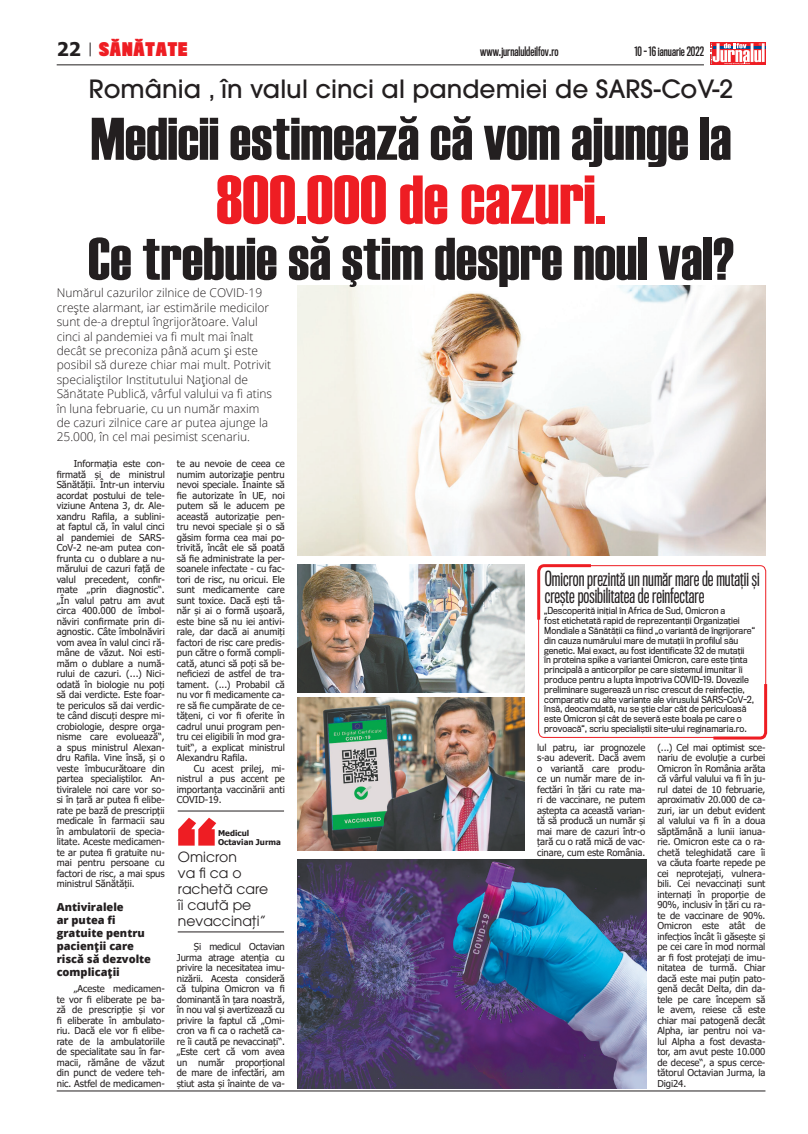
<style>
.page{position:relative;width:808px;height:1134px;background:#fff}
.page>*{position:absolute;margin:0;border:0;box-sizing:border-box;transform-origin:0 0}
.t1{font:69px "Haettenschweiler";color:#ee1d23}
.t2{font:60px "Haettenschweiler";color:#231f20}
.t3{font:500 25px "ITC Avant Garde Pro";color:#231f20}
.t4{font:19.3px/16.7px "Titling Gothic FB Comp";color:#231f20}
.t5{font:900 17.3px "Titling Gothic FB Comp";letter-spacing:.05em;color:#ee1d23}
.t6{font:14px/16px "ITC Avant Garde Pro";color:#231f20}
.t7{font:300 12px/14.4px "Open Sans";color:#231f20}
.t8{font:600 12px "Titling Gothic FB Comp";color:#231f20}
.t9{font:800 11px/13px "Open Sans";color:#231f20}
.t10{font:9.5px/10.5px "Tahoma";color:#231f20;text-align:justify}
.t11{font:9px/9.8px "Titling Gothic FB Narrow";color:#231f20}
.t12{font:700 8px/9.4px "Tahoma";color:#231f20}
.s1{font-family:"Tahoma";font-weight:700;font-size:18.8px;color:#231f20}
</style>
<div class="page">
<div style="left:710px;top:43px;width:55px;height:22px;background:#ee1d23"></div>
<svg style="left:710px;top:43px;width:55px;height:21px"></svg>
<hr style="left:57px;top:64px;width:647px;height:1px;background:#231f20">
<hr style="left:57px;top:1090px;width:708px;height:1px;background:#231f20">
<svg style="left:90px;top:43px;width:1px;height:13px"></svg>
<img style="left:298px;top:285px;width:467px;height:271px">
<img style="left:298px;top:859px;width:348px;height:230px">
<img style="left:298px;top:697px;width:226px;height:153px">
<img style="left:298px;top:565px;width:226px;height:127px">
<hr style="left:178px;top:810px;width:106px;height:1px;background:#231f20">
<hr style="left:178px;top:931px;width:106px;height:1px;background:#231f20">
<svg style="left:178px;top:818px;width:38px;height:28px"></svg>
<div style="left:538px;top:565px;width:228px;height:173px;border:1px solid #ee1d23;border-radius:6px"></div>
<svg style="left:537px;top:564px;width:57px;height:59px"></svg>
<svg style="left:710px;top:681px;width:58px;height:59px"></svg>
<h3 class="t5" style="left:57px;top:38px;width:132px"><span class="s1">22</span> SĂNĂTATE</h3>
<p class="t8" style="left:480px;top:45px;width:80px">www.jurnaluldeilfov.ro</p>
<p class="t8" style="left:634px;top:45px;width:71px">10 - 16 ianuarie 2022</p>
<h3 class="t3" style="left:89px;top:73px;width:646px">România , în valul cinci al pandemiei de SARS-CoV-2</h3>
<h2 class="t2" style="left:91px;top:98px;width:642px">Medicii estimează că vom ajunge la</h2>
<h1 class="t1" style="left:216px;top:153px;width:391px">800.000 de cazuri.</h1>
<h2 class="t2" style="left:88px;top:218px;width:648px">Ce trebuie să ştim despre noul val?</h2>
<p class="t7" style="left:57px;top:285px;width:217px">Numărul cazurilor zilnice de COVID-19 crește alarmant, iar estimările medicilor sunt de-a dreptul îngrijorătoare. Valul cinci al pandemiei va fi mult mai înalt decât se preconiza până acum și este posibil să dureze chiar mai mult. Potrivit specialiștilor Institutului Național de Sănătate Publică, vârful valului va fi atins în luna februarie, cu un număr maxim de cazuri zilnice care ar putea ajunge la 25.000, în cel mai pesimist scenariu.</p>
<p class="t10" style="left:57px;top:459px;width:110px;text-indent:17px">Informația este con&shy;firmată și de ministrul Sănătății. Într-un interviu acordat postului de tele&shy;viziune Antena 3, dr. Ale&shy;xandru Rafila, a sublini&shy;at faptul că, în valul cinci al pandemiei de SARS-CoV-2 ne-am putea con&shy;frunta cu o dublare a nu&shy;mărului de cazuri față de valul precedent, confir&shy;mate „prin diagnostic“. „În valul patru am avut circa 400.000 de îmbol&shy;năviri confirmate prin di&shy;agnostic. Câte îmbolnăviri vom avea în valul cinci ră&shy;mâne de văzut. Noi esti&shy;măm o dublare a numă&shy;rului de cazuri. (...) Nici&shy;odată în biologie nu poți să dai verdicte. Este foar&shy;te periculos să dai verdic&shy;te când discuți despre mi&shy;crobiologie, despre orga&shy;nisme care evoluează“, a spus ministrul Alexan&shy;dru Rafila. Vine însă, și o veste îmbucurătoare din partea specialiștilor. An&shy;tiviralele noi care vor so&shy;si în ţară ar putea fi elibe&shy;rate pe bază de prescripţii medicale în farmacii sau în ambulatorii de specia&shy;litate. Aceste medicamen&shy;te ar putea fi gratuite nu&shy;mai pentru persoane cu factori de risc, a mai spus ministrul Sănătății.</p>
<p class="t9" style="left:57px;top:900px;width:96px">Antiviralele<br>ar putea fi gratuite pentru pacienții care riscă să dezvolte complicații</p>
<p class="t10" style="left:57px;top:984px;width:110px;text-indent:17px">„Aceste medicamen&shy;te vor fi eliberate pe ba&shy;ză de prescripție și vor fi eliberate în ambulato&shy;riu. Dacă ele vor fi elibe&shy;rate de la ambulatoriile de specialitate sau în far&shy;macii, rămâne de văzut din punct de vedere teh&shy;nic. Astfel de medicamen-</p>
<p class="t10" style="left:177px;top:459px;width:110px">te au nevoie de ceea ce numim autorizație pentru nevoi speciale. Înainte să fie autorizate în UE, noi putem să le aducem pe această autorizaţie pen&shy;tru nevoi speciale și o să găsim forma cea mai po&shy;trivită, încât ele să poată să fie administrate la per&shy;soanele infectate - cu fac&shy;tori de risc, nu oricui. Ele sunt medicamente care sunt toxice. Dacă ești tâ&shy;năr și ai o formă uşoară, este bine să nu iei antivi&shy;rale, dar dacă ai anumiți factori de risc care predis&shy;pun către o formă compli&shy;cată, atunci să poți să be&shy;neficiezi de astfel de tra&shy;tament. (...) Probabil că nu vor fi medicamente ca&shy;re să fie cumpărate de ce&shy;tăţeni, ci vor fi oferite în cadrul unui program pen&shy;tru cei eligibili în mod gra&shy;tuit“, a explicat ministrul Alexandru Rafila.</p>
<p class="t10" style="left:177px;top:764px;width:110px;text-indent:17px">Cu acest prilej, mi&shy;nistrul a pus accent pe importanța vaccinării anti COVID-19.</p>
<p class="t12" style="left:218px;top:829px;width:64px">Medicul<br>Octavian Jurma</p>
<h3 class="t6" style="left:178px;top:849px;width:92px">Omicron<br>va fi ca o rachetă care îi caută pe nevaccinați”</h3>
<p class="t10" style="left:177px;top:942px;width:110px;text-indent:17px">Și medicul Octavian Jurma atrage atenția cu privire la necesitatea imu&shy;nizării. Acesta consideră că tulpina Omicron va fi dominantă în țara noastră, în nou val și avertizează cu privire la faptul că „Omi&shy;cron va fi ca o rachetă ca&shy;re îi caută pe nevaccinați“. „Este cert că vom avea un număr proporțional de mare de infectări, am știut asta și înainte de va-</p>
<h3 class="t4" style="left:545px;top:570px;width:216px">Omicron prezintă un număr mare de mutații și crește posibilitatea de reinfectare</h3>
<p class="t11" style="left:544px;top:606px;width:212px">„Descoperită inițial în Africa de Sud, Omicron a<br>fost etichetată rapid de reprezentanții Organizației Mondiale a Sănătății ca fiind „o variantă de îngrijorare“ din cauza numărului mare de mutații în profilul său genetic. Mai exact, au fost identificate 32 de mutații<br>în proteina spike a variantei Omicron, care este ținta principală a anticorpilor pe care sistemul imunitar îi produce pentru a lupta împotriva COVID-19. Dovezile preliminare sugerează un risc crescut de reinfecție, comparativ cu alte variante ale virusului SARS-CoV-2, însă, deocamdată, nu se știe clar cât de periculoasă este Omicron și cât de severă este boala pe care o provoacă“, scriu specialiștii site-ului reginamaria.ro.</p>
<p class="t10" style="left:537px;top:743px;width:110px">lul patru, iar prognozele s-au adeverit. Dacă avem o variantă care produ&shy;ce un număr mare de in&shy;fectări în țări cu rate ma&shy;ri de vaccinare, ne putem aștepta ca această varian&shy;tă să producă un număr și mai mare de cazuri într-o țară cu o rată mică de vac&shy;cinare, cum este România.</p>
<p class="t10" style="left:657px;top:743px;width:110px">(...) Cel mai optimist sce&shy;nariu de evoluție a curbei Omicron în România arăta că vârful valului va fi în ju&shy;rul datei de 10 februarie, aproximativ 20.000 de ca&shy;zuri, iar un debut evident al valului va fi în a doua săptămână a lunii ianua&shy;rie. Omicron este ca o ra&shy;chetă teleghidată care îi va căuta foarte repede pe cei neprotejați, vulnera&shy;bili. Cei nevaccinați sunt internați în proporție de 90%, inclusiv în țări cu ra&shy;te de vaccinare de 90%.<br>Omicron este atât de infecțios încât îi găsește și pe cei care în mod normal ar fi fost protejați de imu&shy;nitatea de turmă. Chiar dacă este mai puțin pato&shy;genă decât Delta, din da&shy;tele pe care începem să le avem, reiese că este chiar mai patogenă decât Alpha, iar pentru noi va&shy;lul Alpha a fost devasta&shy;tor, am avut peste 10.000 de decese“, a spus cerce&shy;tătorul Octavian Jurma, la Digi24.</p>
</div>
